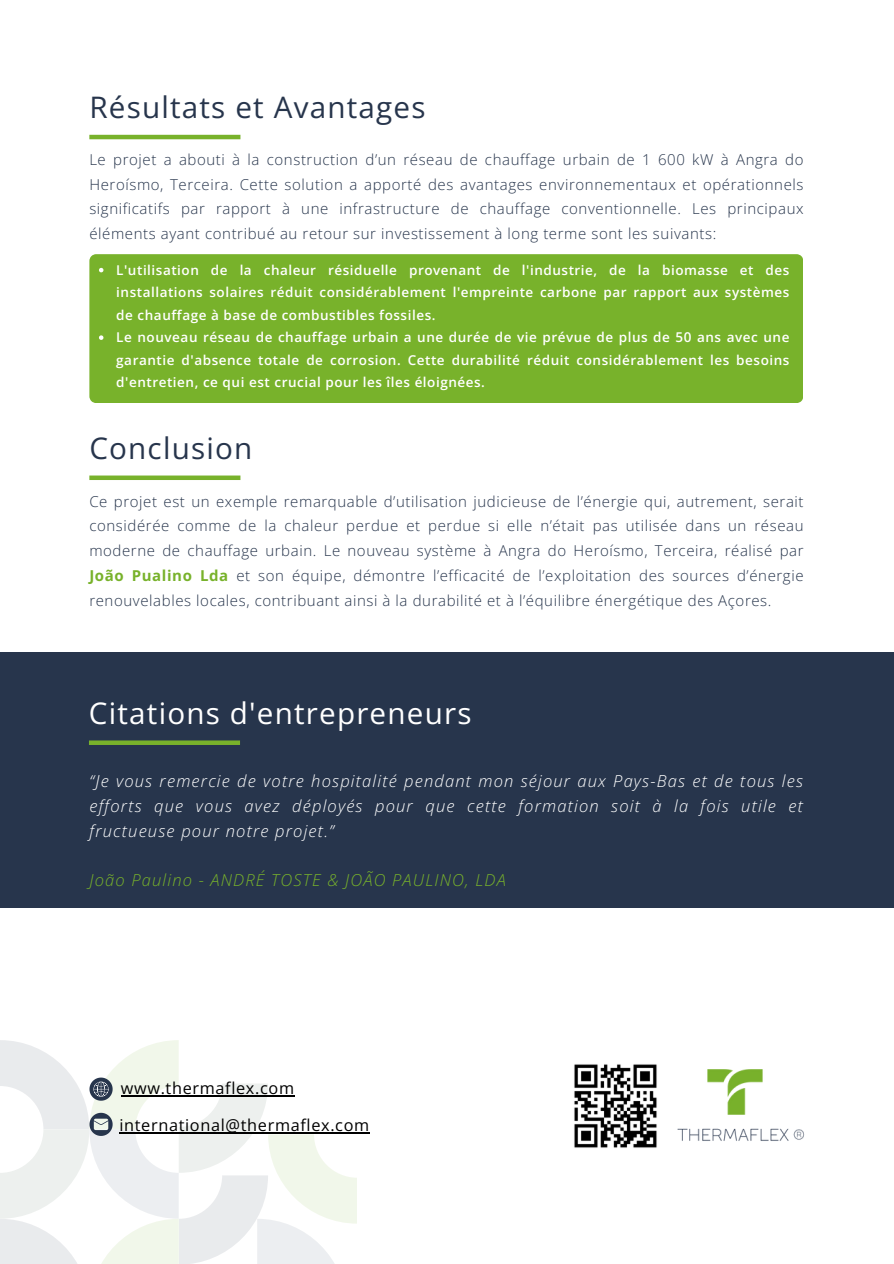
<style>
.page{position:relative;width:894px;height:1264px;background:#fff}
.page>*{position:absolute;margin:0;border:0;box-sizing:border-box;transform-origin:0 0}
.t1{font:29.7px "Open Sans";letter-spacing:.04em;color:#27354c}
.t2{font:29.7px "Open Sans";letter-spacing:.04em;color:#fff}
.t3{font:italic 300 16.5px/24.8px "Open Sans";letter-spacing:.07em;color:#fff;text-align:justify}
.t4{font:italic 300 16.5px "Open Sans";letter-spacing:.07em;color:#78b22b}
.t5{font:16.35px "Open Sans";letter-spacing:.04em;color:#000}
.t6{font:300 15px/24.8px "Open Sans";letter-spacing:.04em;color:#27354c;text-align:justify}
.t7{font:600 13.5px/22.5px "Open Sans";letter-spacing:.04em;color:#fff;text-align:justify}
.s1{font-weight:700;color:#78b22b}
</style>
<div class="page">
<div style="left:89px;top:475px;width:151px;height:5px;background:#78b22b"></div>
<img style="left:677px;top:1069px;width:127px;height:72px">
<svg style="left:0;top:1040px;width:72px;height:37px;fill:#e9ebed"></svg>
<svg style="left:107px;top:1040px;width:250px;height:184px"></svg>
<svg style="left:0;top:1077px;width:346px;height:186px"></svg>
<hr style="left:89px;top:135px;width:151px;height:4px;background:#78b22b">
<div style="left:89px;top:254px;width:714px;height:149px;background:#78b22b"></div>
<div style="left:0;top:652px;width:892px;height:255px;background:#27354c"></div>
<div style="left:89px;top:740px;width:151px;height:5px;background:#78b22b"></div>
<img style="left:574px;top:1064px;width:83px;height:84px">
<hr style="left:119px;top:1132px;width:251px;height:1px;background:#000">
<hr style="left:121px;top:1095px;width:174px;height:1px;background:#000">
<svg style="left:99px;top:268px;width:4px;height:4px"></svg>
<svg style="left:99px;top:335px;width:4px;height:5px"></svg>
<h2 class="t1" style="left:89px;top:86px;width:337px">Résultats et Avantages</h2>
<p class="t6" style="left:89px;top:147px;width:715px">Le projet a abouti à la construction d’un réseau de chauffage urbain de 1 600 kW à Angra do Heroísmo, Terceira. Cette solution a apporté des avantages environnementaux et opérationnels significatifs par rapport à une infrastructure de chauffage conventionnelle. Les principaux éléments ayant contribué au retour sur investissement à long terme sont les suivants:</p>
<p class="t7" style="left:116px;top:258px;width:674px">L'utilisation de la chaleur résiduelle provenant de l'industrie, de la biomasse et des installations solaires réduit considérablement l'empreinte carbone par rapport aux systèmes de chauffage à base de combustibles fossiles.</p>
<h1 class="t7" style="left:116px;top:325px;width:674px">Le nouveau réseau de chauffage urbain a une durée de vie prévue de plus de 50 ans avec une garantie d'absence totale de corrosion. Cette durabilité réduit considérablement les besoins d'entretien, ce qui est crucial pour les îles éloignées.</h1>
<p class="t1" style="left:89px;top:427px;width:164px">Conclusion</p>
<h2 class="t6" style="left:89px;top:488px;width:715px">Ce projet est un exemple remarquable d’utilisation judicieuse de l’énergie qui, autrement, serait considérée comme de la chaleur perdue et perdue si elle n’était pas utilisée dans un réseau moderne de chauffage urbain. Le nouveau système à Angra do Heroísmo, Terceira, réalisé par <span class="s1">João Pualino Lda</span> et son équipe, démontre l’efficacité de l’exploitation des sources d’énergie renouvelables locales, contribuant ainsi à la durabilité et à l’équilibre énergétique des Açores.</h2>
<h1 class="t2" style="left:89px;top:692px;width:384px">Citations d'entrepreneurs</h1>
<p class="t3" style="left:89px;top:768px;width:715px">“Je vous remercie de votre hospitalité pendant mon séjour aux Pays-Bas et de tous les efforts que vous avez déployés pour que cette formation soit à la fois utile et fructueuse pour notre projet.”</p>
<h2 class="t4" style="left:89px;top:868px;width:418px">João Paulino - ANDRÉ TOSTE &amp; JOÃO PAULINO, LDA</h2>
<p class="t5" style="left:121px;top:1076px;width:175px">www.thermaflex.com</p>
<h1 class="t5" style="left:119px;top:1113px;width:251px">international@thermaflex.com</h1>
</div>
